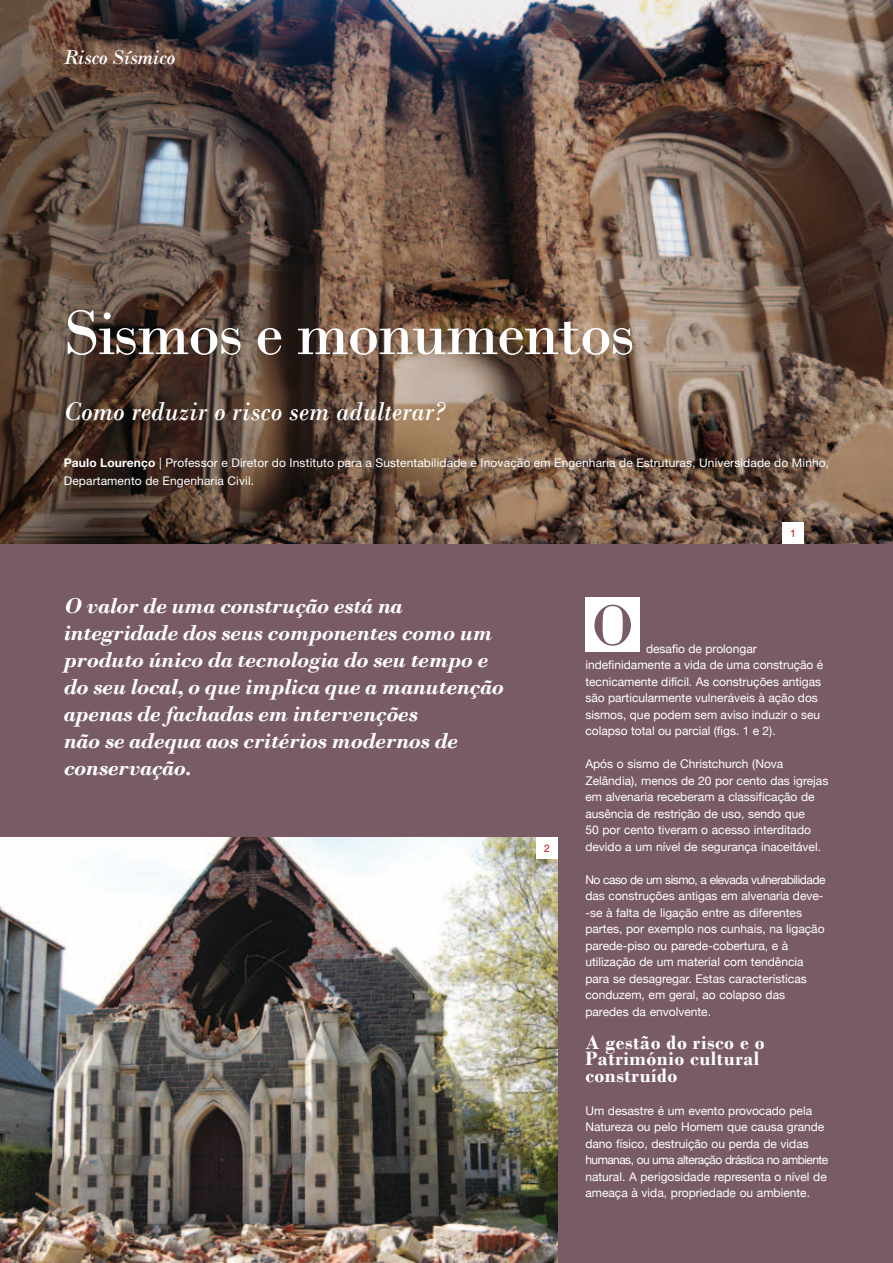
<style>
.page{position:relative;width:893px;height:1263px;background:#795b66}
.page>*{position:absolute;margin:0;border:0;box-sizing:border-box;transform-origin:0 0}
.t1{font:66px "Bodoni";letter-spacing:-.03em;color:#fff}
.t2{font:60px "Bodoni";color:#795b66}
.t3{font:italic 27px "Bodoni";color:#fff}
.t4{font:italic 700 22.5px/27px "Bodoni";letter-spacing:-.025em;color:#fff}
.t5{font:italic 21px "Bodoni";letter-spacing:-.025em;color:#fff}
.t6{font:700 20.25px/16.5px "Bodoni";letter-spacing:.025em;color:#fff}
.t7{font:12px/16.5px "Helvetica Neue";color:#fff}
.t8{font:12px/18px "Helvetica Neue";letter-spacing:.01em;color:#fff}
.t9{font:10.5px "Helvetica Neue";color:#cd071e}
.s1{font-weight:700}
</style>
<div class="page">
<img style="left:0;top:0;width:893px;height:543px">
<div style="left:585px;top:598px;width:55px;height:54px;background:#fff"></div>
<div style="left:782px;top:523px;width:22px;height:21px;background:#fff"></div>
<img style="left:0;top:837px;width:558px;height:426px">
<div style="left:536px;top:837px;width:22px;height:21px;background:#fff"></div>
<h3 class="t5" style="left:64px;top:45px;width:113px">Risco Sísmico</h3>
<h1 class="t1" style="left:64px;top:294px;width:573px">Sismos e monumentos</h1>
<h3 class="t3" style="left:64px;top:395px;width:382px">Como reduzir o risco sem adulterar?</h3>
<p class="t8" style="left:64px;top:453px;width:767px"><span class="s1">Paulo Lourenço</span> | Professor e Diretor do Instituto para a Sustentabilidade e Inovação em Engenharia de Estruturas, Universidade do Minho,<br>Departamento de Engenharia Civil.</p>
<p class="t9" style="left:790px;top:527px;width:7px">1</p>
<p class="t4" style="left:64px;top:592px;width:442px">O valor de uma construção está na integridade dos seus componentes como um produto único da tecnologia do seu tempo e do seu local, o que implica que a manutenção apenas de fachadas em intervenções<br>não se adequa aos critérios modernos de conservação.</p>
<h2 class="t2" style="left:591px;top:590px;width:44px">O</h2>
<p class="t7" style="left:585px;top:640px;width:239px;text-indent:61px">desafio de prolongar indefinidamente a vida de uma construção é tecnicamente difícil. As construções antigas são particularmente vulneráveis à ação dos sismos, que podem sem aviso induzir o seu colapso total ou parcial (figs. 1 e 2).</p>
<p class="t7" style="left:585px;top:755px;width:244px">Após o sismo de Christchurch (Nova Zelândia), menos de 20 por cento das igrejas em alvenaria receberam a classificação de ausência de restrição de uso, sendo que<br>50 por cento tiveram o acesso interditado devido a um nível de segurança inaceitável.</p>
<p class="t7" style="left:585px;top:871px;width:242px">No caso de um sismo, a elevada vulnerabilidade das construções antigas em alvenaria deve--se à falta de ligação entre as diferentes partes, por exemplo nos cunhais, na ligação parede-piso ou parede-cobertura, e à utilização de um material com tendência para se desagregar. Estas características conduzem, em geral, ao colapso das paredes da envolvente.</p>
<h3 class="t6" style="left:585px;top:1034px;width:181px">A gestão do risco e o<br>Património cultural construído</h3>
<p class="t7" style="left:585px;top:1102px;width:244px">Um desastre é um evento provocado pela Natureza ou pelo Homem que causa grande dano físico, destruição ou perda de vidas humanas, ou uma alteração drástica no ambiente natural. A perigosidade representa o nível de ameaça à vida, propriedade ou ambiente.</p>
<p class="t9" style="left:544px;top:842px;width:7px">2</p>
</div>
